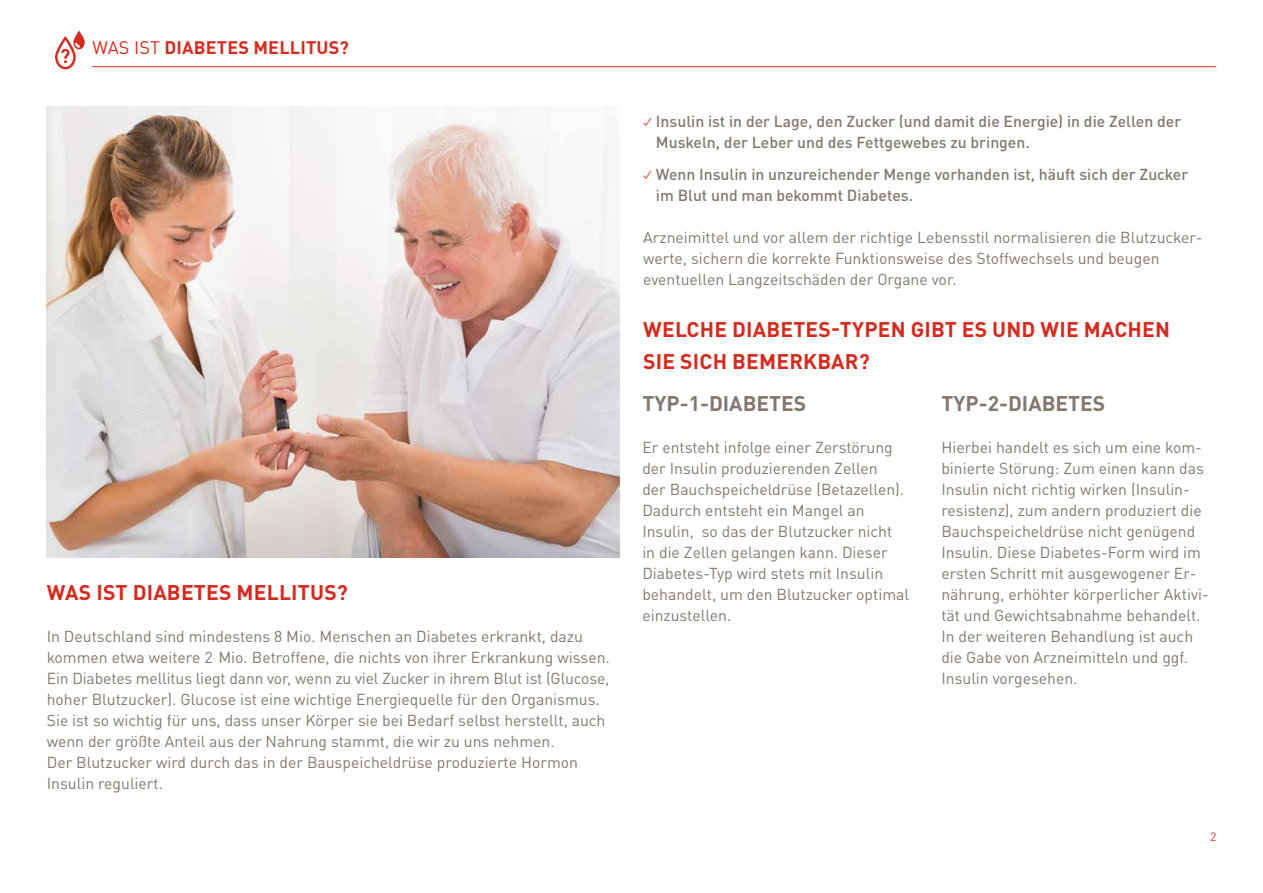
<style>
.page{position:relative;width:1263px;height:893px;background:#fff}
.page>*{position:absolute;margin:0;border:0;box-sizing:border-box;transform-origin:0 0}
.t1{font:700 21px/31.5px "DIN Pro";letter-spacing:.01em;color:#d52b1e}
.t2{font:700 21px "DIN Pro";color:#82786f}
.t3{font:700 18px "DIN Pro";letter-spacing:.01em;color:#d52b1e}
.t4{font:15.75px/21px "DIN Pro";color:#82786f}
.t5{font:500 15.75px/21px "DIN Pro";color:#82786f}
.t6{font:12px "DIN Pro";color:#d52b1e}
.s1{font-weight:400}
.s2{font-family:"Apple Gothic";font-weight:400;font-size:15px;color:#d52b1e}
</style>
<div class="page">
<hr style="left:92px;top:66px;width:1124px;height:1px;background:#d52b1e">
<svg style="left:55px;top:31px;width:30px;height:38px"></svg>
<img style="left:47px;top:106px;width:573px;height:452px">
<p class="t3" style="left:92px;top:32px;width:258px"><span class="s1">WAS IST</span> DIABETES MELLITUS?</p>
<h1 class="t1" style="left:47px;top:574px;width:302px">WAS IST DIABETES MELLITUS?</h1>
<p class="t4" style="left:47px;top:624px;width:564px">In Deutschland sind mindestens 8 Mio. Menschen an Diabetes erkrankt, dazu kommen etwa weitere 2 Mio. Betroffene, die nichts von ihrer Erkrankung wissen.<br>Ein Diabetes mellitus liegt dann vor, wenn zu viel Zucker in ihrem Blut ist (Glucose, hoher Blutzucker). Glucose ist eine wichtige Energiequelle für den Organismus.<br>Sie ist so wichtig für uns, dass unser Körper sie bei Bedarf selbst herstellt, auch wenn der größte Anteil aus der Nahrung stammt, die wir zu uns nehmen.<br>Der Blutzucker wird durch das in der Bauspeicheldrüse produzierte Hormon Insulin reguliert.</p>
<p class="t5" style="left:656px;top:109px;width:527px;text-indent:-13px"><span class="s2">✓</span> Insulin ist in der Lage, den Zucker (und damit die Energie) in die Zellen der<br>Muskeln, der Leber und des Fettgewebes zu bringen.</p>
<p class="t5" style="left:656px;top:162px;width:534px;text-indent:-13px"><span class="s2">✓</span> Wenn Insulin in unzureichender Menge vorhanden ist, häuft sich der Zucker im Blut und man bekommt Diabetes.</p>
<p class="t4" style="left:643px;top:225px;width:561px">Arzneimittel und vor allem der richtige Lebensstil normalisieren die Blutzucker&shy;werte, sichern die korrekte Funktionsweise des Stoffwechsels und beugen eventuellen Langzeitschäden der Organe vor.</p>
<h1 class="t1" style="left:643px;top:311px;width:528px">WELCHE DIABETES-TYPEN GIBT ES UND WIE MACHEN<br>SIE SICH BEMERKBAR?</h1>
<h1 class="t2" style="left:642px;top:386px;width:165px">TYP-1-DIABETES</h1>
<p class="t4" style="left:642px;top:435px;width:268px">Er entsteht infolge einer Zerstörung der Insulin produzierenden Zellen<br>der Bauchspeicheldrüse (Betazellen).<br>Dadurch entsteht ein Mangel an Insulin, so das der Blutzucker nicht<br>in die Zellen gelangen kann. Dieser Diabetes-Typ wird stets mit Insulin behandelt, um den Blutzucker optimal einzustellen.</p>
<h1 class="t2" style="left:941px;top:386px;width:165px">TYP-2-DIABETES</h1>
<p class="t4" style="left:941px;top:435px;width:269px">Hierbei handelt es sich um eine kom&shy;binierte Störung: Zum einen kann das Insulin nicht richtig wirken (Insulin&shy;resistenz), zum andern produziert die Bauchspeicheldrüse nicht genügend Insulin. Diese Diabetes-Form wird im ersten Schritt mit ausgewogener Er&shy;nährung, erhöhter körperlicher Aktivi&shy;tät und Gewichtsabnahme behandelt.<br>In der weiteren Behandlung ist auch die Gabe von Arzneimitteln und ggf.<br>Insulin vorgesehen.</p>
<p class="t6" style="left:1210px;top:828px;width:8px">2</p>
</div>
